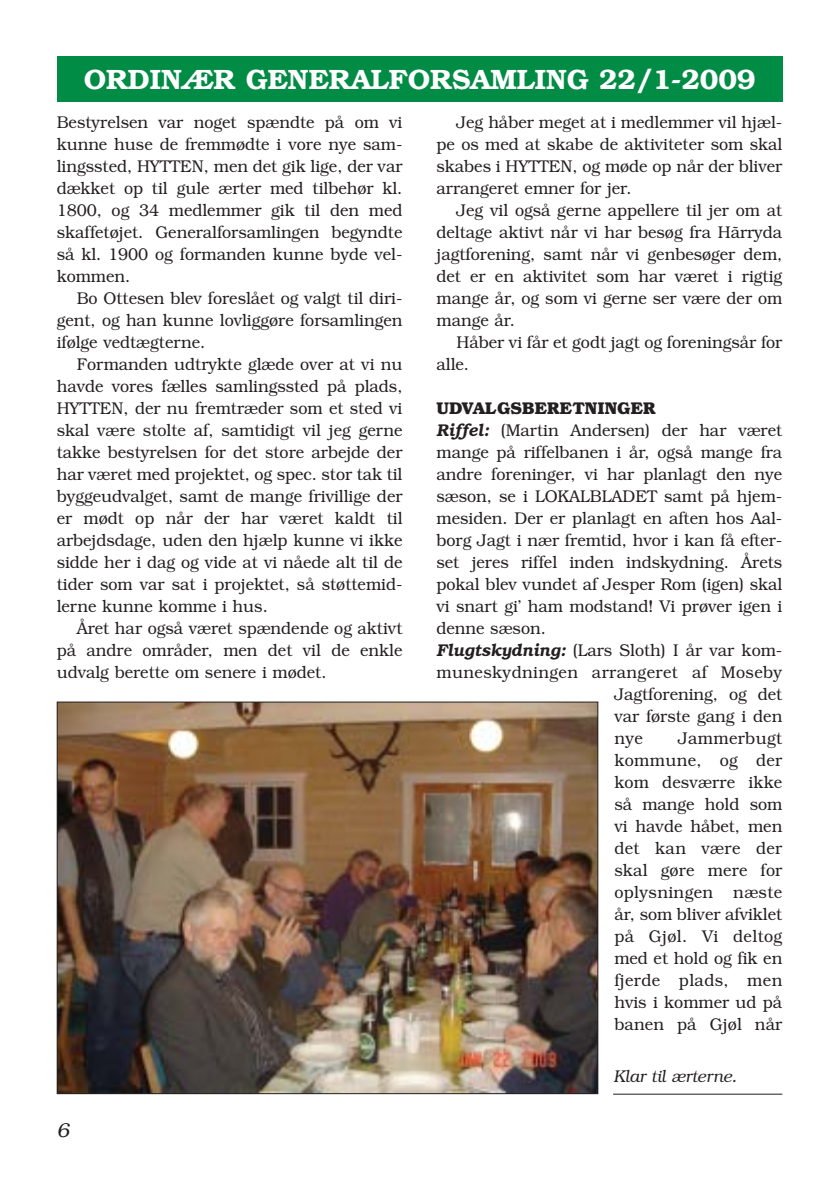
<style>
.page{position:relative;width:840px;height:1190px;background:#fff}
.page>*{position:absolute;margin:0;border:0;box-sizing:border-box;transform-origin:0 0}
.t1{font:600 28px "Bookman";color:#fff}
.t2{font:italic 300 20px "Bookman";color:#231f20}
.t3{font:300 17px/22px "Bookman";color:#231f20;text-align:justify;scale:.95 1}
.t4{font:300 17px "Bookman";letter-spacing:.025em;color:#231f20;scale:.95 1}
.t5{font:700 17px "Bookman";color:#231f20;scale:.95 1}
.t6{font:italic 300 17px "Bookman";color:#231f20;scale:.95 1}
.s1{font-weight:600;font-style:italic}
</style>
<div class="page">
<div style="left:57px;top:57px;width:725px;height:45px;background:#008c44"></div>
<hr style="left:613px;top:1094px;width:169px;height:1px;background:#231f20">
<img style="left:59px;top:704px;width:537px;height:388px">
<h1 class="t1" style="left:84px;top:69px;width:673px">ORDINÆR GENERALFORSAMLING 22/1-2009</h1>
<p class="t3" style="left:57px;top:113px;width:366px">Bestyrelsen var noget spændte på om vi kunne huse de fremmødte i vore nye sam&shy;lingssted, HYTTEN, men det gik lige, der var dækket op til gule ærter med tilbehør kl.<br>1800, og 34 medlemmer gik til den med skaffetøjet. Generalforsamlingen begyndte så kl. 1900 og formanden kunne byde vel&shy;kommen.</p>
<p class="t3" style="left:57px;top:289px;width:366px;text-indent:20px">Bo Ottesen blev foreslået og valgt til diri&shy;gent, og han kunne lovliggøre forsamlingen ifølge vedtægterne.</p>
<p class="t3" style="left:57px;top:355px;width:366px;text-indent:20px">Formanden udtrykte glæde over at vi nu havde vores fælles samlingssted på plads, HYTTEN, der nu fremtræder som et sted vi skal være stolte af, samtidigt vil jeg gerne takke bestyrelsen for det store arbejde der har været med projektet, og spec. stor tak til byggeudvalget, samt de mange frivillige der er mødt op når der har været kaldt til arbejdsdage, uden den hjælp kunne vi ikke sidde her i dag og vide at vi nåede alt til de tider som var sat i projektet, så støttemid&shy;lerne kunne komme i hus.</p>
<p class="t3" style="left:57px;top:619px;width:366px;text-indent:20px">Året har også været spændende og aktivt på andre områder, men det vil de enkle udvalg berette om senere i mødet.</p>
<p class="t3" style="left:437px;top:113px;width:366px;text-indent:20px">Jeg håber meget at i medlemmer vil hjæl&shy;pe os med at skabe de aktiviteter som skal skabes i HYTTEN, og møde op når der bliver arrangeret emner for jer.</p>
<p class="t3" style="left:437px;top:201px;width:366px;text-indent:20px">Jeg vil også gerne appellere til jer om at deltage aktivt når vi har besøg fra Hãrryda jagtforening, samt når vi genbesøger dem, det er en aktivitet som har været i rigtig mange år, og som vi gerne ser være der om mange år.</p>
<p class="t3" style="left:437px;top:333px;width:366px;text-indent:20px">Håber vi får et godt jagt og foreningsår for alle.</p>
<p class="t5" style="left:437px;top:402px;width:232px">UDVALGSBERETNINGER</p>
<p class="t3" style="left:437px;top:421px;width:366px"><span class="s1">Riffel:</span> (Martin Andersen) der har været</p>
<p class="t3" style="left:437px;top:443px;width:366px">mange på riffelbanen i år, også mange fra</p>
<p class="t3" style="left:437px;top:465px;width:366px">andre foreninger, vi har planlagt den nye</p>
<p class="t3" style="left:437px;top:486px;width:366px">sæson, se i LOKALBLADET samt på hjem-</p>
<p class="t3" style="left:437px;top:508px;width:366px">mesiden. Der er planlagt en aften hos Aal-</p>
<p class="t3" style="left:437px;top:530px;width:366px">borg Jagt i nær fremtid, hvor i kan få efter-</p>
<p class="t3" style="left:437px;top:552px;width:366px">set jeres riffel inden indskydning. Årets</p>
<p class="t3" style="left:437px;top:574px;width:366px">pokal blev vundet af Jesper Rom (igen) skal</p>
<p class="t3" style="left:437px;top:596px;width:366px">vi snart gi’ ham modstand! Vi prøver igen i</p>
<p class="t3" style="left:437px;top:618px;width:117px">denne sæson.</p>
<p class="t3" style="left:437px;top:640px;width:366px"><span class="s1">Flugtskydning:</span> (Lars Sloth) I år var kom-</p>
<p class="t4" style="left:437px;top:665px;width:366px">muneskydningen arrangeret af Moseby</p>
<p class="t3" style="left:614px;top:684px;width:178px">Jagtforening, og det</p>
<p class="t3" style="left:614px;top:706px;width:178px">var første gang i den</p>
<p class="t3" style="left:614px;top:728px;width:32px">nye</p>
<p class="t3" style="left:614px;top:728px;width:178px;text-indent:64px">Jammerbugt kommune, og der kom desværre ikke så mange hold som vi havde håbet, men det kan være der skal gøre mere for oplysningen næste år, som bliver afviklet på Gjøl. Vi deltog med et hold og fik en fjerde plads, men hvis i kommer ud på banen på Gjøl når</p>
<p class="t6" style="left:613px;top:1069px;width:131px">Klar til ærterne.</p>
<p class="t2" style="left:57px;top:1123px;width:14px">6</p>
</div>
